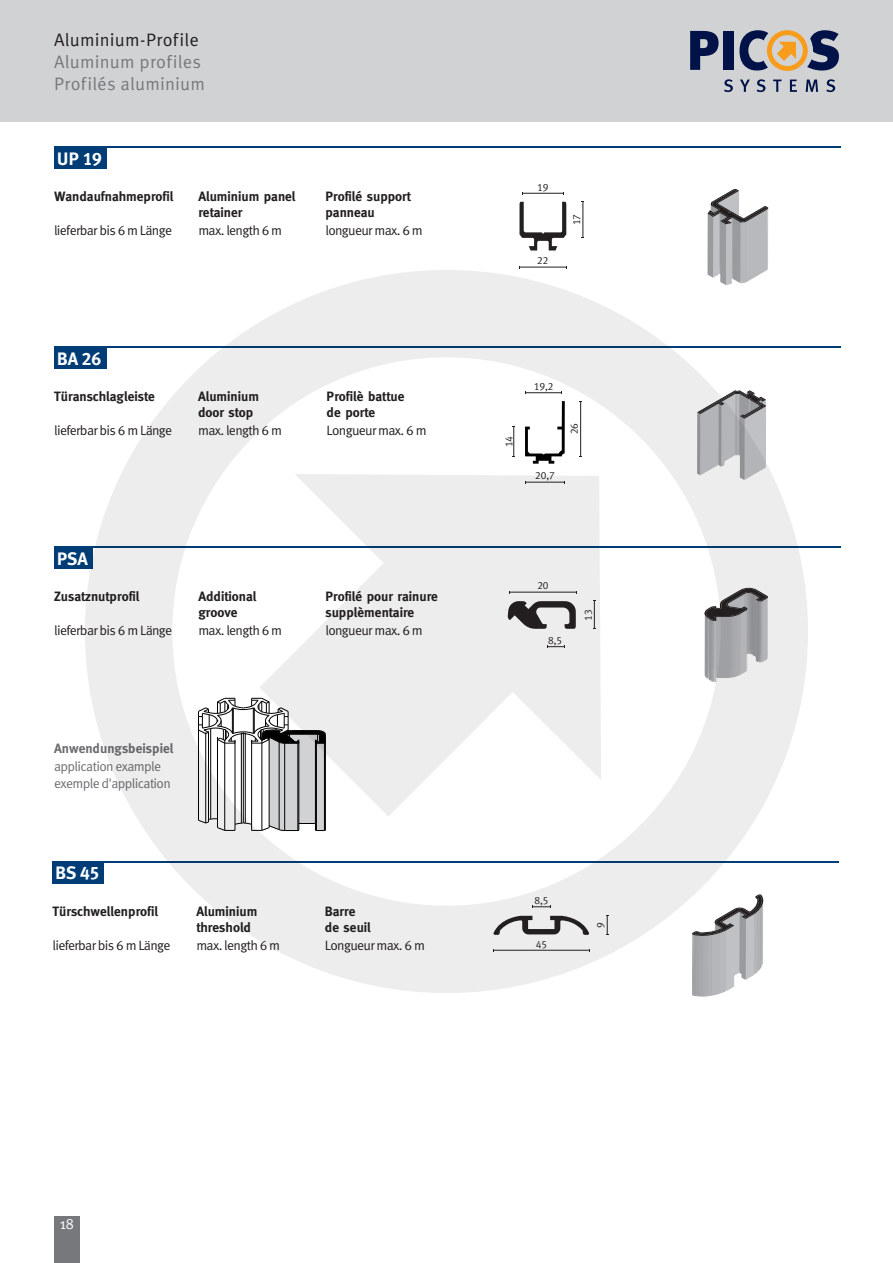
<style>
.page{position:relative;width:893px;height:1263px;background:#fff}
.page>*{position:absolute;margin:0;border:0;box-sizing:border-box;transform-origin:0 0}
.t1{font:18px/21.6px "Meta Pro";letter-spacing:.01em;color:#76787b}
.t2{font:18px "Meta Pro";letter-spacing:.01em;color:#231f20}
.t3{font:18px "Meta Plus Bold Caps";letter-spacing:-.01em;color:#fff}
.t4{font:15px "Meta";color:#fff}
.t5{font:700 13.5px/16.2px "Meta";color:#231f20}
.t6{font:13.5px "Meta Pro";letter-spacing:-.05em;color:#231f20}
.t7{font:13.5px/16.2px "Meta Pro";letter-spacing:-.05em;color:#6c6d70}
.t8{font:700 13.5px "Meta";color:#6c6d70}
.t9{font:10.5px "Meta Caps";color:#231f20}
.t10{font:10.35px "Meta Caps";color:#231f20}
</style>
<div class="page">
<div style="left:54px;top:1216px;width:26px;height:47px;background:#76787b"></div>
<hr style="left:54px;top:147px;width:787px;height:1px;background:#003d76">
<div style="left:54px;top:147px;width:53px;height:22px;background:#003d76"></div>
<svg style="left:519px;top:202px;width:47px;height:48px"></svg>
<svg style="left:707px;top:189px;width:62px;height:81px"></svg>
<hr style="left:522px;top:193px;width:41px;height:1px;background:#231f20">
<hr style="left:520px;top:267px;width:46px;height:1px;background:#231f20">
<hr style="left:583px;top:202px;width:1px;height:36px;background:#231f20">
<div style="left:0;top:0;width:893px;height:121px;background:#d1d2d4"></div>
<svg style="left:690px;top:31px;width:29px;height:39px"></svg>
<div style="left:723px;top:31px;width:10px;height:39px;background:#001247"></div>
<svg style="left:724px;top:79px;width:9px;height:13px"></svg>
<svg style="left:740px;top:80px;width:10px;height:12px"></svg>
<svg style="left:757px;top:79px;width:8px;height:13px"></svg>
<svg style="left:773px;top:80px;width:9px;height:12px"></svg>
<svg style="left:790px;top:80px;width:7px;height:12px"></svg>
<svg style="left:806px;top:80px;width:12px;height:12px"></svg>
<svg style="left:826px;top:79px;width:9px;height:13px"></svg>
<svg style="left:739px;top:30px;width:100px;height:41px"></svg>
<hr style="left:54px;top:347px;width:787px;height:1px;background:#003d76">
<div style="left:54px;top:347px;width:52px;height:22px;background:#003d76"></div>
<hr style="left:54px;top:546px;width:787px;height:2px;background:#003d76">
<div style="left:54px;top:547px;width:39px;height:22px;background:#003d76"></div>
<hr style="left:52px;top:861px;width:787px;height:1px;background:#003d76">
<div style="left:52px;top:862px;width:52px;height:21px;background:#003d76"></div>
<svg style="left:692px;top:993px;width:29px;height:4px"></svg>
<svg style="left:85px;top:270px;width:723px;height:723px"></svg>
<svg style="left:259px;top:474px;width:342px;height:342px;fill:#ededed"></svg>
<h1 class="t2" style="left:54px;top:29px;width:146px">Aluminium-Profile</h1>
<h1 class="t1" style="left:54px;top:51px;width:152px">Aluminum profiles<br>Profilés aluminium</h1>
<h1 class="t3" style="left:57px;top:148px;width:46px">UP 19</h1>
<p class="t5" style="left:54px;top:188px;width:121px">Wandaufnahmeprofil</p>
<p class="t6" style="left:54px;top:222px;width:120px">lieferbar bis 6 m Länge</p>
<p class="t5" style="left:198px;top:188px;width:99px">Aluminium panel retainer</p>
<p class="t6" style="left:198px;top:222px;width:85px">max. length 6 m</p>
<p class="t5" style="left:325px;top:188px;width:87px">Profilé support panneau</p>
<p class="t6" style="left:325px;top:222px;width:99px">longueur max. 6 m</p>
<h1 class="t3" style="left:57px;top:348px;width:46px">BA 26</h1>
<p class="t5" style="left:54px;top:388px;width:102px">Türanschlagleiste</p>
<p class="t6" style="left:54px;top:422px;width:120px">lieferbar bis 6 m Länge</p>
<p class="t5" style="left:198px;top:388px;width:62px">Aluminium door stop</p>
<p class="t6" style="left:198px;top:422px;width:85px">max. length 6 m</p>
<p class="t5" style="left:327px;top:388px;width:79px">Profilè battue de porte</p>
<p class="t6" style="left:327px;top:422px;width:102px">Longueur max. 6 m</p>
<h1 class="t3" style="left:57px;top:548px;width:33px">PSA</h1>
<p class="t5" style="left:54px;top:588px;width:87px">Zusatznutprofil</p>
<p class="t6" style="left:54px;top:622px;width:120px">lieferbar bis 6 m Länge</p>
<p class="t5" style="left:198px;top:588px;width:60px">Additional groove</p>
<p class="t6" style="left:198px;top:622px;width:85px">max. length 6 m</p>
<p class="t8" style="left:54px;top:741px;width:121px">Anwendungsbeispiel</p>
<p class="t7" style="left:54px;top:759px;width:118px">application example exemple d'application</p>
<h1 class="t3" style="left:55px;top:863px;width:46px">BS 45</h1>
<p class="t5" style="left:52px;top:903px;width:107px">Türschwellenprofil</p>
<p class="t6" style="left:52px;top:936px;width:120px">lieferbar bis 6 m Länge</p>
<p class="t5" style="left:196px;top:903px;width:62px">Aluminium threshold</p>
<p class="t6" style="left:196px;top:936px;width:85px">max. length 6 m</p>
<p class="t5" style="left:325px;top:588px;width:114px">Profilé pour rainure supplèmentaire</p>
<p class="t6" style="left:325px;top:622px;width:99px">longueur max. 6 m</p>
<p class="t5" style="left:325px;top:903px;width:48px">Barre de seuil</p>
<p class="t6" style="left:325px;top:936px;width:102px">Longueur max. 6 m</p>
<p class="t9" style="left:537px;top:181px;width:13px">19</p>
<p class="t9" style="left:537px;top:255px;width:13px">22</p>
<p class="t9" style="left:571px;top:225px;width:13px;rotate:-90deg">17</p>
<p class="t10" style="left:503px;top:447px;width:13px;rotate:-90deg">14</p>
<p class="t9" style="left:534px;top:380px;width:21px">19,2</p>
<p class="t9" style="left:535px;top:469px;width:21px">20,7</p>
<p class="t9" style="left:568px;top:434px;width:13px;rotate:-90deg">26</p>
<p class="t9" style="left:537px;top:580px;width:13px">20</p>
<p class="t9" style="left:548px;top:634px;width:16px">8,5</p>
<p class="t9" style="left:582px;top:621px;width:13px;rotate:-90deg">13</p>
<p class="t9" style="left:534px;top:894px;width:16px">8,5</p>
<p class="t9" style="left:536px;top:938px;width:13px">45</p>
<p class="t9" style="left:594px;top:928px;width:7px;rotate:-90deg">9</p>
<p class="t4" style="left:60px;top:1215px;width:16px">18</p>
</div>
